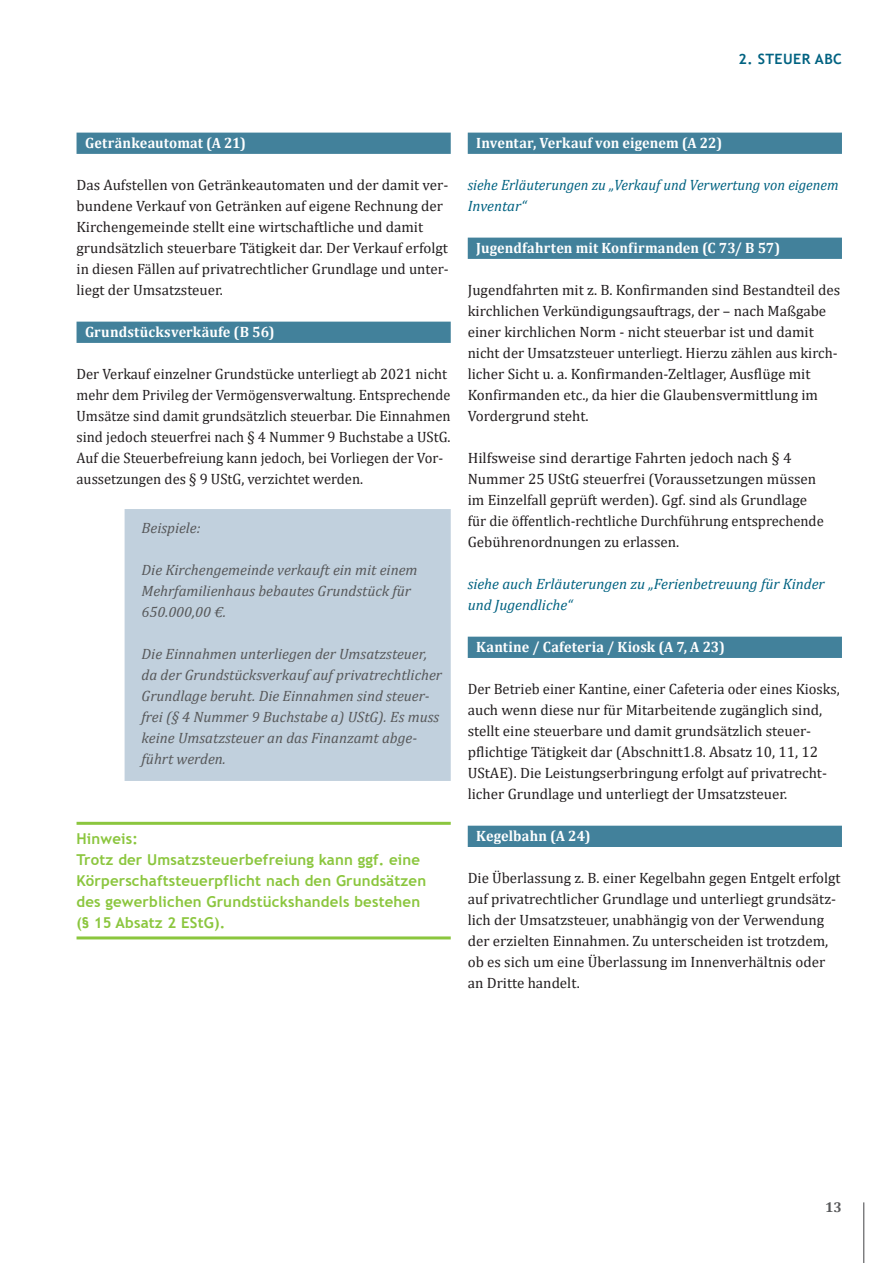
<style>
.page{position:relative;width:893px;height:1263px;background:#fff}
.page>*{position:absolute;margin:0;border:0;box-sizing:border-box;transform-origin:0 0}
.Regulär{font:15px/21px "Cambria";color:#231f20}
.Regulär-2{font:italic 15px/21px "Cambria";color:#57585a}
.ZwTitel{font:700 15px "Cambria";letter-spacing:.005em;color:#fff;scale:.95 1}
.Hinweis{font:700 15px/21px "Trebuchet MS";letter-spacing:.01em;color:#8bc63e}
.Regulär-3{font:italic 15px/21px "Cambria";color:#006281}
.Regulär-4{font:italic 15px/21px "Cambria";color:#006281;scale:.96 1}
.t1{font:700 14.25px "Trebuchet MS";letter-spacing:.03em;color:#006281}
.t2{font:700 14.25px "Cambria";color:#57585a}
</style>
<div class="page">
<hr style="left:863px;top:1202px;width:1px;height:61px;background:#57585a">
<div style="left:77px;top:133px;width:374px;height:21px;background:#42819b"></div>
<div style="left:77px;top:322px;width:374px;height:21px;background:#42819b"></div>
<hr style="left:77px;top:822px;width:374px;height:3px;background:#8bc63e">
<hr style="left:77px;top:936px;width:374px;height:3px;background:#8bc63e">
<div style="left:125px;top:509px;width:326px;height:272px;background:#c1d0dd"></div>
<div style="left:468px;top:133px;width:374px;height:21px;background:#42819b"></div>
<div style="left:468px;top:238px;width:374px;height:21px;background:#42819b"></div>
<div style="left:468px;top:637px;width:374px;height:21px;background:#42819b"></div>
<div style="left:468px;top:826px;width:374px;height:21px;background:#42819b"></div>
<p class="t1" style="left:739px;top:50px;width:105px">2. STEUER ABC</p>
<p class="ZwTitel" style="left:85px;top:132px;width:171px">Getränkeautomat (A 21)</p>
<p class="Regulär" style="left:77px;top:174px;width:374px">Das Aufstellen von Getränkeautomaten und der damit ver&shy;bundene Verkauf von Getränken auf eigene Rechnung der Kirchengemeinde stellt eine wirtschaftliche und damit grundsätzlich steuerbare Tätigkeit dar. Der Verkauf erfolgt in diesen Fällen auf privatrechtlicher Grundlage und unter&shy;liegt der Umsatzsteuer.</p>
<p class="ZwTitel" style="left:85px;top:321px;width:201px">Grundstücksverkäufe (B 56)</p>
<p class="Regulär" style="left:77px;top:363px;width:375px">Der Verkauf einzelner Grundstücke unterliegt ab 2021 nicht mehr dem Privileg der Vermögensverwaltung. Entsprechende Umsätze sind damit grundsätzlich steuerbar. Die Einnahmen sind jedoch steuerfrei nach § 4 Nummer 9 Buchstabe a UStG.<br>Auf die Steuerbefreiung kann jedoch, bei Vorliegen der Vor&shy;aussetzungen des § 9 UStG, verzichtet werden.</p>
<p class="Regulär-2" style="left:142px;top:517px;width:61px">Beispiele:</p>
<p class="Regulär-2" style="left:142px;top:559px;width:277px">Die Kirchengemeinde verkauft ein mit einem<br>Mehrfamilienhaus bebautes Grundstück für<br>650.000,00 €.</p>
<p class="Regulär-2" style="left:142px;top:643px;width:302px">Die Einnahmen unterliegen der Umsatzsteuer, da der Grundstücksverkauf auf privatrechtlicher Grundlage beruht. Die Einnahmen sind steuer&shy;frei (§ 4 Nummer 9 Buchstabe a) UStG). Es muss keine Umsatzsteuer an das Finanzamt abge&shy;führt werden.</p>
<p class="Hinweis" style="left:77px;top:828px;width:351px">Hinweis:<br>Trotz der Umsatzsteuerbefreiung kann ggf. eine Körperschaftsteuerpflicht nach den Grundsätzen des gewerblichen Grundstückshandels bestehen (§ 15 Absatz 2 EStG).</p>
<p class="ZwTitel" style="left:476px;top:132px;width:260px">Inventar, Verkauf von eigenem (A 22)</p>
<p class="Regulär-4" style="left:468px;top:173px;width:388px">siehe Erläuterungen zu „Verkauf und Verwertung von eigenem<br>Inventar“</p>
<p class="ZwTitel" style="left:476px;top:237px;width:322px">Jugendfahrten mit Konfirmanden (C 73/ B 57)</p>
<p class="Regulär" style="left:468px;top:279px;width:374px">Jugendfahrten mit z. B. Konfirmanden sind Bestandteil des kirchlichen Verkündigungsauftrags, der – nach Maßgabe einer kirchlichen Norm - nicht steuerbar ist und damit nicht der Umsatzsteuer unterliegt. Hierzu zählen aus kirch&shy;licher Sicht u. a. Konfirmanden-Zeltlager, Ausflüge mit Konfirmanden etc., da hier die Glaubensvermittlung im Vordergrund steht.</p>
<p class="Regulär" style="left:468px;top:447px;width:358px">Hilfsweise sind derartige Fahrten jedoch nach § 4<br>Nummer 25 UStG steuerfrei (Voraussetzungen müssen im Einzelfall geprüft werden). Ggf. sind als Grundlage für die öffentlich-rechtliche Durchführung entsprechende Gebührenordnungen zu erlassen.</p>
<p class="Regulär-3" style="left:468px;top:572px;width:358px">siehe auch Erläuterungen zu „Ferienbetreuung für Kinder und Jugendliche“</p>
<p class="ZwTitel" style="left:476px;top:636px;width:263px">Kantine / Cafeteria / Kiosk (A 7, A 23)</p>
<p class="Regulär" style="left:468px;top:678px;width:373px">Der Betrieb einer Kantine, einer Cafeteria oder eines Kiosks, auch wenn diese nur für Mitarbeitende zugänglich sind, stellt eine steuerbare und damit grundsätzlich steuer&shy;pflichtige Tätigkeit dar (Abschnitt1.8. Absatz 10, 11, 12<br>UStAE). Die Leistungserbringung erfolgt auf privatrecht&shy;licher Grundlage und unterliegt der Umsatzsteuer.</p>
<p class="ZwTitel" style="left:476px;top:825px;width:122px">Kegelbahn (A 24)</p>
<p class="Regulär" style="left:468px;top:867px;width:374px">Die Überlassung z. B. einer Kegelbahn gegen Entgelt erfolgt auf privatrechtlicher Grundlage und unterliegt grundsätz&shy;lich der Umsatzsteuer, unabhängig von der Verwendung der erzielten Einnahmen. Zu unterscheiden ist trotzdem, ob es sich um eine Überlassung im Innenverhältnis oder an Dritte handelt.</p>
<p class="t2" style="left:825px;top:1197px;width:18px">13</p>
</div>
